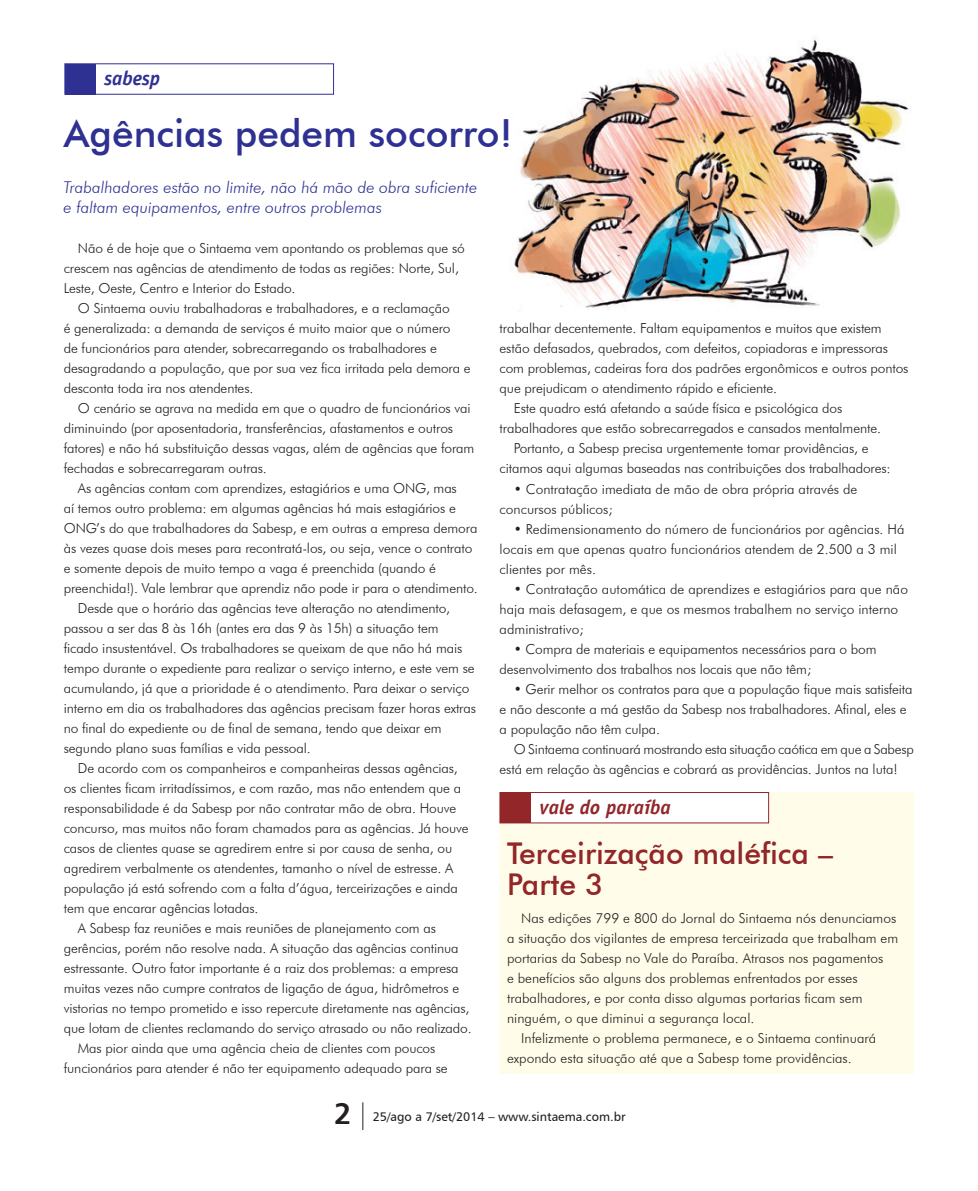
<style>
.page{position:relative;width:978px;height:1191px;background:#fff}
.page>*{position:absolute;margin:0;border:0;box-sizing:border-box;transform-origin:0 0}
.Título_OK{font:500 38.75px "Futura BT";color:#2e3092}
.Título_OK-2{font:500 30px/31.2px "Futura BT";color:#922629}
.t1{font:30px "Humanist 777 BT Bold B";color:#231f20}
.t2{font:italic 700 20px "Officina Sans";color:#922629}
.t3{font:italic 700 20px "Officina Sans";color:#2e3092}
.t4{font:italic 300 16.25px/20px "Futura BT";color:#2e3092}
.t5{font:300 13.75px/20px "Futura BT";letter-spacing:-.01em;color:#231f20}
.t6{font:12.5px "Humanist 777 BT Roman B";color:#231f20}
</style>
<div class="page">
<svg style="left:363px;top:1102px;width:1px;height:28px"></svg>
<img style="left:514px;top:39px;width:395px;height:273px">
<div style="left:65px;top:63px;width:269px;height:32px;background:#fff;border:1px solid #2e3092"></div>
<div style="left:65px;top:64px;width:30px;height:30px;background:#2e3092"></div>
<div style="left:500px;top:792px;width:414px;height:282px;background:#fffde9"></div>
<div style="left:500px;top:792px;width:269px;height:31px;background:#fff;border:1px solid #922629"></div>
<div style="left:500px;top:792px;width:30px;height:31px;background:#922629"></div>
<p class="t3" style="left:104px;top:67px;width:57px">sabesp</p>
<p class="Título_OK" style="left:64px;top:110px;width:450px">Agências pedem socorro!</p>
<p class="t4" style="left:64px;top:177px;width:415px">Trabalhadores estão no limite, não há mão de obra suficiente e faltam equipamentos, entre outros problemas</p>
<p class="t5" style="left:64px;top:238px;width:403px;text-indent:14px">Não é de hoje que o Sintaema vem apontando os problemas que só crescem nas agências de atendimento de todas as regiões: Norte, Sul,<br>Leste, Oeste, Centro e Interior do Estado.</p>
<p class="t5" style="left:64px;top:298px;width:408px;text-indent:14px">O Sintaema ouviu trabalhadoras e trabalhadores, e a reclamação<br>é generalizada: a demanda de serviços é muito maior que o número<br>de funcionários para atender, sobrecarregando os trabalhadores e desagradando a população, que por sua vez fica irritada pela demora e desconta toda ira nos atendentes.</p>
<p class="t5" style="left:64px;top:398px;width:412px;text-indent:14px">O cenário se agrava na medida em que o quadro de funcionários vai diminuindo (por aposentadoria, transferências, afastamentos e outros fatores) e não há substituição dessas vagas, além de agências que foram fechadas e sobrecarregaram outras.</p>
<p class="t5" style="left:64px;top:478px;width:416px;text-indent:14px">As agências contam com aprendizes, estagiários e uma ONG, mas<br>aí temos outro problema: em algumas agências há mais estagiários e ONG’s do que trabalhadores da Sabesp, e em outras a empresa demora às vezes quase dois meses para recontratá-los, ou seja, vence o contrato e somente depois de muito tempo a vaga é preenchida (quando é preenchida!). Vale lembrar que aprendiz não pode ir para o atendimento.</p>
<p class="t5" style="left:64px;top:598px;width:414px;text-indent:14px">Desde que o horário das agências teve alteração no atendimento, passou a ser das 8 às 16h (antes era das 9 às 15h) a situação tem ficado insustentável. Os trabalhadores se queixam de que não há mais tempo durante o expediente para realizar o serviço interno, e este vem se acumulando, já que a prioridade é o atendimento. Para deixar o serviço interno em dia os trabalhadores das agências precisam fazer horas extras no final do expediente ou de final de semana, tendo que deixar em segundo plano suas famílias e vida pessoal.</p>
<p class="t5" style="left:64px;top:758px;width:406px;text-indent:14px">De acordo com os companheiros e companheiras dessas agências, os clientes ficam irritadíssimos, e com razão, mas não entendem que a responsabilidade é da Sabesp por não contratar mão de obra. Houve concurso, mas muitos não foram chamados para as agências. Já houve casos de clientes quase se agredirem entre si por causa de senha, ou agredirem verbalmente os atendentes, tamanho o nível de estresse. A população já está sofrendo com a falta d’água, terceirizações e ainda tem que encarar agências lotadas.</p>
<p class="t5" style="left:64px;top:918px;width:409px;text-indent:14px">A Sabesp faz reuniões e mais reuniões de planejamento com as gerências, porém não resolve nada. A situação das agências continua estressante. Outro fator importante é a raiz dos problemas: a empresa muitas vezes não cumpre contratos de ligação de água, hidrômetros e vistorias no tempo prometido e isso repercute diretamente nas agências, que lotam de clientes reclamando do serviço atrasado ou não realizado.</p>
<p class="t5" style="left:64px;top:1038px;width:386px;text-align:center">Mas pior ainda que uma agência cheia de clientes com poucos funcionários para atender é não ter equipamento adequado para se</p>
<p class="t5" style="left:500px;top:318px;width:410px">trabalhar decentemente. Faltam equipamentos e muitos que existem estão defasados, quebrados, com defeitos, copiadoras e impressoras com problemas, cadeiras fora dos padrões ergonômicos e outros pontos que prejudicam o atendimento rápido e eficiente.</p>
<p class="t5" style="left:500px;top:398px;width:383px;text-indent:14px">Este quadro está afetando a saúde física e psicológica dos trabalhadores que estão sobrecarregados e cansados mentalmente.</p>
<p class="t5" style="left:500px;top:438px;width:393px;text-align:center">Portanto, a Sabesp precisa urgentemente tomar providências, e citamos aqui algumas baseadas nas contribuições dos trabalhadores:</p>
<p class="t5" style="left:500px;top:478px;width:359px;text-indent:14px">• Contratação imediata de mão de obra própria através de concursos públicos;</p>
<p class="t5" style="left:500px;top:518px;width:406px;text-indent:14px">• Redimensionamento do número de funcionários por agências. Há locais em que apenas quatro funcionários atendem de 2.500 a 3 mil clientes por mês.</p>
<p class="t5" style="left:500px;top:578px;width:410px;text-indent:14px">• Contratação automática de aprendizes e estagiários para que não haja mais defasagem, e que os mesmos trabalhem no serviço interno administrativo;</p>
<p class="t5" style="left:500px;top:638px;width:378px;text-indent:14px">• Compra de materiais e equipamentos necessários para o bom desenvolvimento dos trabalhos nos locais que não têm;</p>
<p class="t5" style="left:500px;top:678px;width:415px;text-indent:14px">• Gerir melhor os contratos para que a população fique mais satisfeita e não desconte a má gestão da Sabesp nos trabalhadores. Afinal, eles e a população não têm culpa.</p>
<p class="t5" style="left:500px;top:738px;width:416px;text-indent:14px">O Sintaema continuará mostrando esta situação caótica em que a Sabesp está em relação às agências e cobrará as providências. Juntos na luta!</p>
<p class="t2" style="left:539px;top:795px;width:133px">vale do paraíba</p>
<p class="Título_OK-2" style="left:507px;top:837px;width:327px">Terceirização maléfica –<br>Parte 3</p>
<p class="t5" style="left:507px;top:908px;width:393px;text-indent:14px">Nas edições 799 e 800 do Jornal do Sintaema nós denunciamos a situação dos vigilantes de empresa terceirizada que trabalham em portarias da Sabesp no Vale do Paraíba. Atrasos nos pagamentos<br>e benefícios são alguns dos problemas enfrentados por esses trabalhadores, e por conta disso algumas portarias ficam sem ninguém, o que diminui a segurança local.</p>
<p class="t5" style="left:507px;top:1028px;width:371px;text-indent:14px">Infelizmente o problema permanece, e o Sintaema continuará expondo esta situação até que a Sabesp tome providências.</p>
<p class="t1" style="left:334px;top:1094px;width:19px">2</p>
<p class="t6" style="left:373px;top:1108px;width:254px">25/ago a 7/set/2014 – www.sintaema.com.br</p>
</div>
